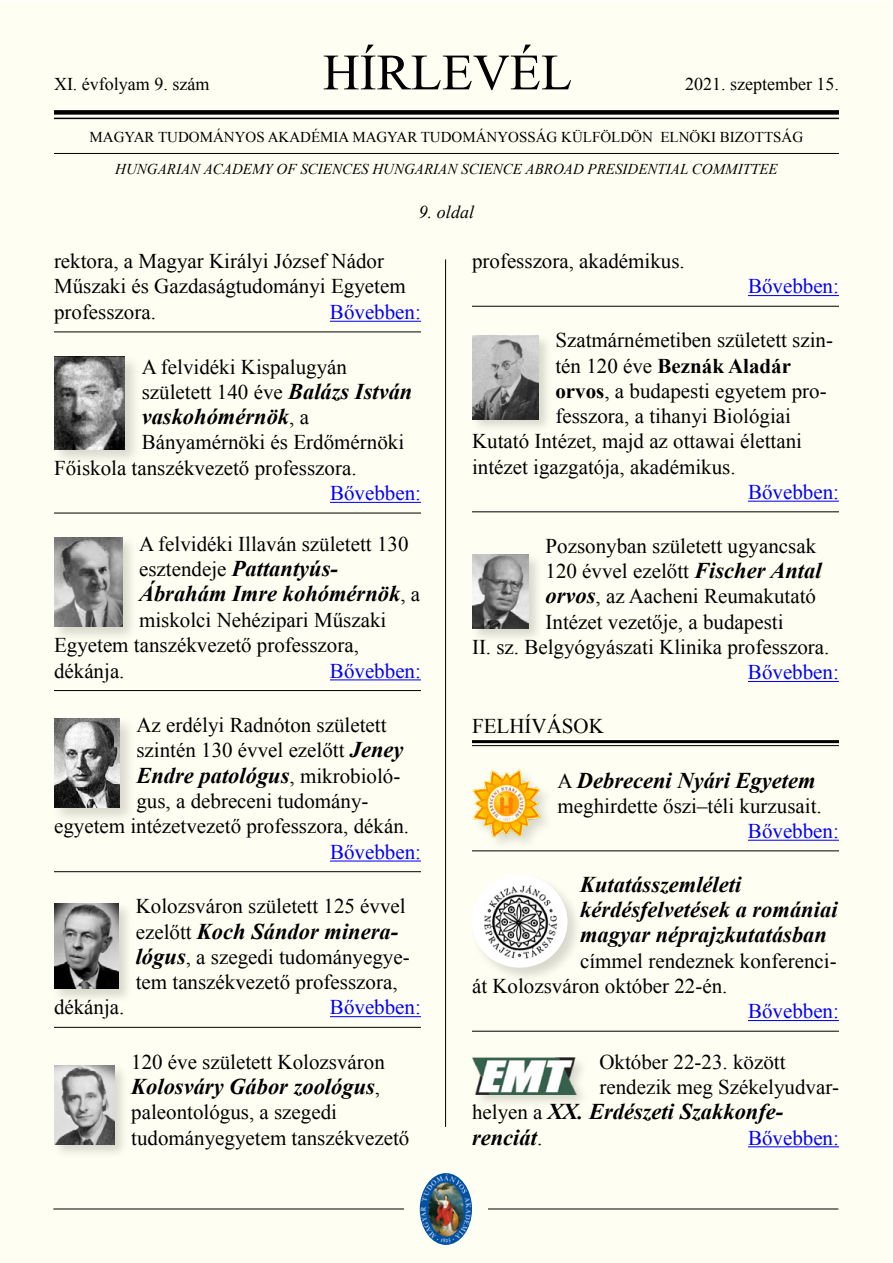
<style>
.page{position:relative;width:893px;height:1263px;background:#fff}
.page>*{position:absolute;margin:0;border:0;box-sizing:border-box;transform-origin:0 0}
.t1{font:51px "Times New Roman";color:#000}
.t2{font:italic 700 22.5px/25.2px "Times New Roman";color:#000}
.t3{font:21px/25.5px "Times New Roman";color:#000}
.t4{font:21px "Times New Roman";color:#00f}
.t5{font:700 21px "Times New Roman";color:#000}
.t6{font:18px "Times New Roman";color:#000}
.t7{font:italic 18px "Times New Roman";color:#000}
.t8{font:italic 15px "Times New Roman";color:#000}
.t9{font:15px "Times New Roman";color:#000}
.s1{font-weight:400}
.s2{font-weight:700}
.s3{font-weight:700;font-style:italic;font-size:22.5px}
.s4{font-weight:400;font-style:normal;font-size:21px}
</style>
<div class="page">
<div style="left:0;top:1px;width:892px;height:1262px;background:#fffef2"></div>
<hr style="left:53px;top:1208px;width:785px;height:1px;background:#000">
<div style="left:54px;top:110px;width:785px;height:5px;background:#000"></div>
<hr style="left:54px;top:118px;width:785px;height:1px;background:#000">
<hr style="left:54px;top:153px;width:785px;height:1px;background:#000">
<div style="left:404px;top:1192px;width:84px;height:34px;background:#fffef2"></div>
<img style="left:420px;top:1173px;width:52px;height:72px">
<hr style="left:445px;top:259px;width:1px;height:868px;background:#000">
<hr style="left:54px;top:332px;width:367px;height:1px;background:#000">
<hr style="left:330px;top:321px;width:91px;height:1px;background:#00f">
<hr style="left:54px;top:513px;width:367px;height:1px;background:#000">
<hr style="left:330px;top:502px;width:91px;height:1px;background:#00f">
<hr style="left:54px;top:690px;width:367px;height:1px;background:#000">
<hr style="left:330px;top:679px;width:91px;height:1px;background:#00f">
<hr style="left:54px;top:871px;width:367px;height:1px;background:#000">
<hr style="left:330px;top:860px;width:91px;height:1px;background:#00f">
<hr style="left:54px;top:1027px;width:367px;height:1px;background:#000">
<hr style="left:330px;top:1016px;width:91px;height:1px;background:#00f">
<div style="left:51px;top:354px;width:91px;height:112px;background:#000;opacity:.15"></div>
<img style="left:54px;top:356px;width:71px;height:93px">
<div style="left:52px;top:535px;width:86px;height:108px;background:#000;opacity:.15"></div>
<img style="left:54px;top:537px;width:68px;height:90px">
<div style="left:51px;top:716px;width:86px;height:109px;background:#000;opacity:.15"></div>
<img style="left:54px;top:718px;width:65px;height:90px">
<div style="left:51px;top:901px;width:82px;height:102px;background:#000;opacity:.15"></div>
<img style="left:54px;top:904px;width:65px;height:85px">
<div style="left:51px;top:1063px;width:78px;height:96px;background:#000;opacity:.15"></div>
<img style="left:54px;top:1065px;width:60px;height:79px">
<hr style="left:472px;top:306px;width:367px;height:1px;background:#000">
<hr style="left:748px;top:295px;width:91px;height:1px;background:#00f">
<hr style="left:472px;top:512px;width:367px;height:1px;background:#000">
<hr style="left:748px;top:501px;width:91px;height:1px;background:#00f">
<hr style="left:748px;top:681px;width:91px;height:1px;background:#00f">
<hr style="left:472px;top:740px;width:367px;height:3px;background:#000">
<hr style="left:472px;top:745px;width:367px;height:1px;background:#000">
<hr style="left:472px;top:851px;width:367px;height:1px;background:#000">
<hr style="left:748px;top:840px;width:91px;height:1px;background:#00f">
<hr style="left:472px;top:1031px;width:367px;height:1px;background:#000">
<hr style="left:748px;top:1020px;width:91px;height:1px;background:#00f">
<hr style="left:748px;top:1146px;width:91px;height:1px;background:#00f">
<div style="left:469px;top:333px;width:84px;height:101px;background:#000;opacity:.15"></div>
<img style="left:472px;top:336px;width:66px;height:83px">
<div style="left:469px;top:552px;width:74px;height:91px;background:#000;opacity:.15"></div>
<img style="left:472px;top:554px;width:57px;height:75px">
<div style="left:470px;top:768px;width:85px;height:84px;background:#000;opacity:.15"></div>
<img style="left:472px;top:769px;width:69px;height:69px">
<div style="left:470px;top:873px;width:114px;height:110px;background:#000;opacity:.15"></div>
<img style="left:472px;top:875px;width:95px;height:88px">
<div style="left:470px;top:1054px;width:119px;height:54px;background:#000;opacity:.15"></div>
<img style="left:472px;top:1057px;width:110px;height:37px">
<h1 class="t1" style="left:323px;top:38px;width:251px">HÍRLEVÉL</h1>
<p class="t6" style="left:685px;top:72px;width:155px">2021. szeptember 15.</p>
<p class="t9" style="left:90px;top:127px;width:715px">MAGYAR TUDOMÁNYOS AKADÉMIA MAGYAR TUDOMÁNYOSSÁG KÜLFÖLDÖN ELNÖKI BIZOTTSÁG</p>
<p class="t8" style="left:115px;top:158px;width:664px">HUNGARIAN ACADEMY OF SCIENCES HUNGARIAN SCIENCE ABROAD PRESIDENTIAL COMMITTEE</p>
<p class="t7" style="left:419px;top:199px;width:57px">9. oldal</p>
<p class="t3" style="left:54px;top:248px;width:353px">rektora, a Magyar Királyi József Nádor<br>Műszaki és Gazdaságtudományi Egyetem professzora.</p>
<p class="t6" style="left:54px;top:72px;width:157px">XI. évfolyam 9. szám</p>
<p class="t3" style="left:472px;top:248px;width:214px">professzora, akadémikus.</p>
<p class="t4" style="left:748px;top:272px;width:92px">Bővebben:</p>
<p class="t3" style="left:555px;top:327px;width:279px">Szatmárnémetiben született szin-</p>
<p class="t5" style="left:555px;top:351px;width:237px"><span class="s1">tén 120 éve</span> Beznák Aladár</p>
<p class="t3" style="left:555px;top:378px;width:273px"><span class="s2">orvos</span>, a budapesti egyetem pro-</p>
<p class="t3" style="left:555px;top:403px;width:237px">fesszora, a tihanyi Biológiai</p>
<p class="t3" style="left:472px;top:428px;width:332px">Kutató Intézet, majd az ottawai élettani</p>
<p class="t3" style="left:472px;top:453px;width:265px">intézet igazgatója, akadémikus.</p>
<p class="t4" style="left:748px;top:478px;width:92px">Bővebben:</p>
<p class="t3" style="left:546px;top:533px;width:272px">Pozsonyban született ugyancsak</p>
<p class="t3" style="left:546px;top:558px;width:278px">120 évvel ezelőtt <span class="s3">Fischer Antal</span></p>
<p class="t3" style="left:546px;top:583px;width:272px"><span class="s3">orvos</span>, az Aacheni Reumakutató</p>
<p class="t3" style="left:546px;top:608px;width:239px">Intézet vezetője, a budapesti</p>
<p class="t3" style="left:472px;top:634px;width:359px">II. sz. Belgyógyászati Klinika professzora.</p>
<p class="t4" style="left:748px;top:658px;width:92px">Bővebben:</p>
<p class="t3" style="left:472px;top:713px;width:133px">FELHÍVÁSOK</p>
<p class="t2" style="left:558px;top:767px;width:259px"><span class="s4">A</span> Debreceni Nyári Egyetem</p>
<p class="t3" style="left:558px;top:793px;width:266px">meghirdette őszi–téli kurzusait.</p>
<p class="t4" style="left:748px;top:817px;width:92px">Bővebben:</p>
<p class="t2" style="left:580px;top:871px;width:259px">Kutatásszemléleti kérdésfelvetések a romániai magyar néprajzkutatásban</p>
<p class="t3" style="left:472px;top:948px;width:366px;text-indent:108px">címmel rendeznek konferenci&shy;át Kolozsváron október 22-én.</p>
<p class="t4" style="left:748px;top:997px;width:92px">Bővebben:</p>
<p class="t3" style="left:599px;top:1049px;width:241px">Október 22-23. között rendezik meg Székelyudvar-</p>
<p class="t2" style="left:472px;top:1098px;width:313px"><span class="s4">helyen a</span> XX. Erdészeti Szakkonfe&shy;renciát<span class="s4">.</span></p>
<p class="t4" style="left:330px;top:298px;width:92px">Bővebben:</p>
<p class="t3" style="left:142px;top:354px;width:272px">A felvidéki Kispalugyán született 140 éve <span class="s3">Balázs István</span></p>
<p class="t2" style="left:142px;top:403px;width:169px">vaskohómérnök<span class="s4">, a</span></p>
<p class="t3" style="left:54px;top:429px;width:352px;text-indent:88px">Bányamérnöki és Erdőmérnöki<br>Főiskola tanszékvezető professzora.</p>
<p class="t4" style="left:330px;top:479px;width:92px">Bővebben:</p>
<p class="t3" style="left:139px;top:531px;width:271px">A felvidéki Illaván született 130</p>
<p class="t2" style="left:139px;top:555px;width:283px"><span class="s4">esztendeje</span> Pattantyús-<br>Ábrahám Imre kohómérnök<span class="s4">, a</span></p>
<p class="t3" style="left:54px;top:606px;width:334px;text-indent:85px">miskolci Nehézipari Műszaki<br>Egyetem tanszékvezető professzora, dékánja.</p>
<p class="t4" style="left:330px;top:656px;width:92px">Bővebben:</p>
<p class="t3" style="left:136px;top:712px;width:269px">Az erdélyi Radnóton született szintén 130 évvel ezelőtt <span class="s3">Jeney</span></p>
<p class="t2" style="left:136px;top:762px;width:266px">Endre patológus<span class="s4">, mikrobioló-</span></p>
<p class="t3" style="left:54px;top:788px;width:357px;text-indent:82px">gus, a debreceni tudomány&shy;egyetem intézetvezető professzora, dékán.</p>
<p class="t4" style="left:330px;top:837px;width:92px">Bővebben:</p>
<p class="t3" style="left:136px;top:893px;width:272px">Kolozsváron született 125 évvel</p>
<p class="t2" style="left:136px;top:918px;width:264px"><span class="s4">ezelőtt</span> Koch Sándor minera-</p>
<p class="t3" style="left:136px;top:944px;width:275px"><span class="s3">lógus</span>, a szegedi tudományegye&shy;tem tanszékvezető professzora,</p>
<p class="t3" style="left:54px;top:994px;width:72px">dékánja.</p>
<p class="t4" style="left:330px;top:993px;width:92px">Bővebben:</p>
<p class="t3" style="left:131px;top:1049px;width:255px">120 éve született Kolozsváron</p>
<p class="t2" style="left:131px;top:1073px;width:251px">Kolosváry Gábor zoológus<span class="s4">,</span></p>
<p class="t3" style="left:131px;top:1099px;width:280px">paleontológus, a szegedi tudományegyetem tanszékvezető</p>
<p class="t4" style="left:748px;top:1123px;width:92px">Bővebben:</p>
</div>
